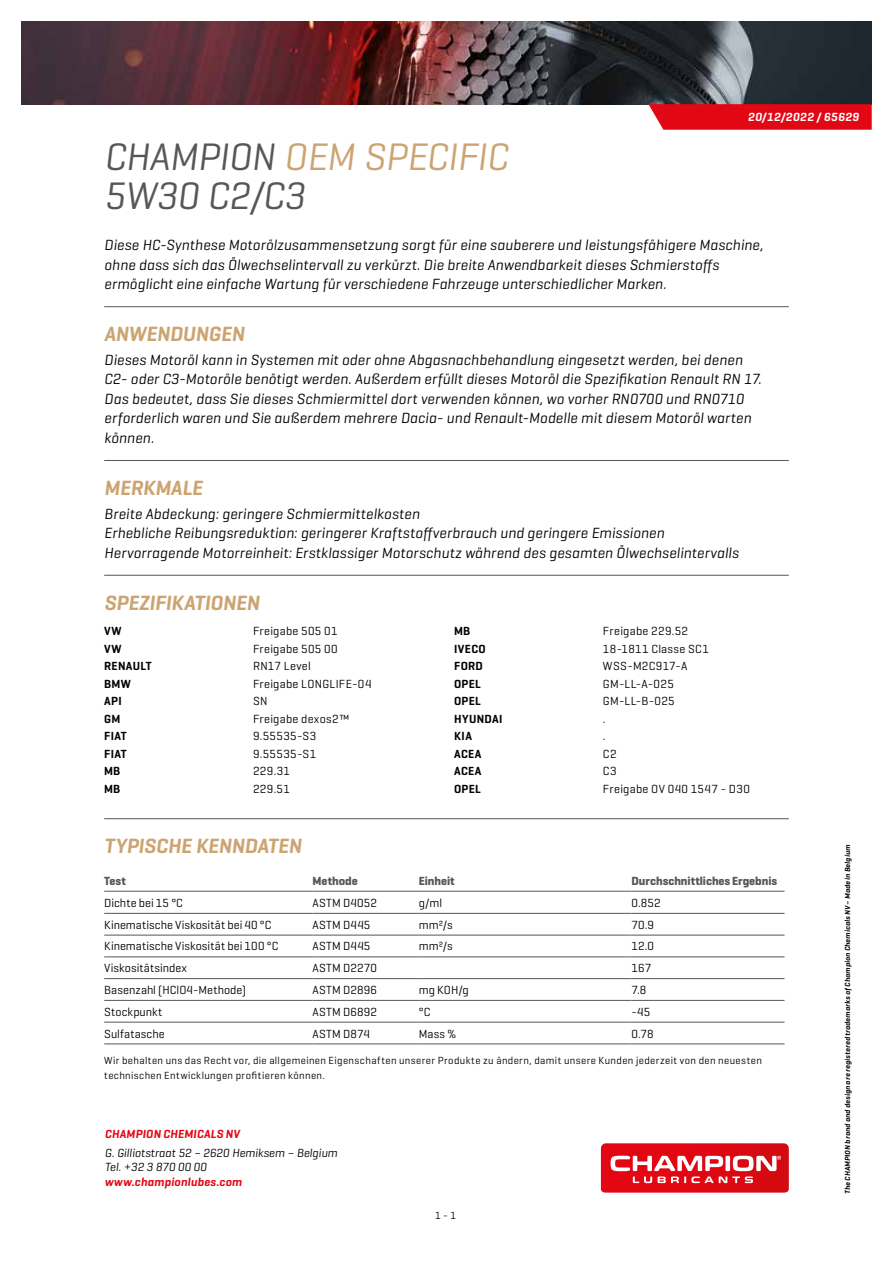
<style>
.page{position:relative;width:893px;height:1263px;background:#fff}
.page>*{position:absolute;margin:0;border:0;box-sizing:border-box;transform-origin:0 0}
.t1{font:italic 39px/39px "Geogrotesque";letter-spacing:-.005em;color:#575756}
.t2{font:italic 600 21px "Geogrotesque";letter-spacing:-.005em;color:#cca472}
.t3{font:italic 15px/19.5px "Geogrotesque";letter-spacing:.01em;color:#000}
.t4{font:12px "Geogrotesque";letter-spacing:.015em;color:#000}
.t5{font:600 12px "Geogrotesque";letter-spacing:.025em;color:#000}
.t6{font:italic 12px/14.4px "Geogrotesque";color:#000}
.t7{font:700 12px "Geogrotesque";letter-spacing:-.005em;color:#575756}
.t8{font:italic 600 12px "Geogrotesque";letter-spacing:.015em;color:#e30613}
.t9{font:italic 600 12px "Geogrotesque";letter-spacing:.03em;color:#fff}
.t10{font:10.5px/15px "Geogrotesque";letter-spacing:.035em;color:#000}
.t11{font:italic 600 7.5px "Geogrotesque";letter-spacing:.025em;color:#000}
.s1{color:#cca472}
</style>
<div class="page">
<svg style="left:601px;top:1143px;width:188px;height:49px;background:#e43740"></svg>
<img style="left:21px;top:21px;width:851px;height:83px">
<svg style="left:648px;top:104px;width:224px;height:26px;background:#e3121e"></svg>
<hr style="left:104px;top:306px;width:685px;height:1px;background:#575756">
<hr style="left:104px;top:460px;width:685px;height:1px;background:#575756">
<hr style="left:104px;top:575px;width:685px;height:1px;background:#575756">
<hr style="left:104px;top:818px;width:685px;height:1px;background:#575756">
<hr style="left:104px;top:891px;width:209px;height:1px;background:#575756">
<hr style="left:313px;top:891px;width:106px;height:1px;background:#575756">
<hr style="left:419px;top:891px;width:212px;height:1px;background:#575756">
<hr style="left:631px;top:891px;width:153px;height:1px;background:#575756">
<hr style="left:104px;top:913px;width:209px;height:1px;background:#575756">
<hr style="left:313px;top:913px;width:106px;height:1px;background:#575756">
<hr style="left:419px;top:913px;width:212px;height:1px;background:#575756">
<hr style="left:631px;top:913px;width:153px;height:1px;background:#575756">
<hr style="left:104px;top:935px;width:209px;height:1px;background:#575756">
<hr style="left:313px;top:935px;width:106px;height:1px;background:#575756">
<hr style="left:419px;top:935px;width:212px;height:1px;background:#575756">
<hr style="left:631px;top:935px;width:153px;height:1px;background:#575756">
<hr style="left:104px;top:956px;width:209px;height:1px;background:#575756">
<hr style="left:313px;top:956px;width:106px;height:1px;background:#575756">
<hr style="left:419px;top:956px;width:212px;height:1px;background:#575756">
<hr style="left:631px;top:956px;width:153px;height:1px;background:#575756">
<hr style="left:104px;top:978px;width:209px;height:1px;background:#575756">
<hr style="left:313px;top:978px;width:106px;height:1px;background:#575756">
<hr style="left:419px;top:978px;width:212px;height:1px;background:#575756">
<hr style="left:631px;top:978px;width:153px;height:1px;background:#575756">
<hr style="left:104px;top:1000px;width:209px;height:1px;background:#575756">
<hr style="left:313px;top:1000px;width:106px;height:1px;background:#575756">
<hr style="left:419px;top:1000px;width:212px;height:1px;background:#575756">
<hr style="left:631px;top:1000px;width:153px;height:1px;background:#575756">
<hr style="left:104px;top:1022px;width:209px;height:1px;background:#575756">
<hr style="left:313px;top:1022px;width:106px;height:1px;background:#575756">
<hr style="left:419px;top:1022px;width:212px;height:1px;background:#575756">
<hr style="left:631px;top:1022px;width:153px;height:1px;background:#575756">
<hr style="left:104px;top:1043px;width:209px;height:1px;background:#575756">
<hr style="left:313px;top:1043px;width:106px;height:1px;background:#575756">
<hr style="left:419px;top:1043px;width:212px;height:1px;background:#575756">
<hr style="left:631px;top:1043px;width:153px;height:1px;background:#575756">
<p class="t9" style="left:748px;top:110px;width:113px">20/12/2022 / 65629</p>
<h1 class="t1" style="left:104px;top:136px;width:405px">CHAMPION <span class="s1">OEM SPECIFIC<br></span>5W30 C2/C3</h1>
<p class="t3" style="left:104px;top:235px;width:661px">Diese HC-Synthese Motorölzusammensetzung sorgt für eine sauberere und leistungsfähigere Maschine, ohne dass sich das Ölwechselintervall zu verkürzt. Die breite Anwendbarkeit dieses Schmierstoffs ermöglicht eine einfache Wartung für verschiedene Fahrzeuge unterschiedlicher Marken.</p>
<h2 class="t2" style="left:104px;top:321px;width:142px">ANWENDUNGEN</h2>
<p class="t3" style="left:104px;top:349px;width:659px">Dieses Motoröl kann in Systemen mit oder ohne Abgasnachbehandlung eingesetzt werden, bei denen C2- oder C3-Motoröle benötigt werden. Außerdem erfüllt dieses Motoröl die Spezifikation Renault RN 17.<br>Das bedeutet, dass Sie dieses Schmiermittel dort verwenden können, wo vorher RN0700 und RN0710 erforderlich waren und Sie außerdem mehrere Dacia- und Renault-Modelle mit diesem Motoröl warten können.</p>
<h2 class="t2" style="left:104px;top:475px;width:100px">MERKMALE</h2>
<p class="t3" style="left:104px;top:503px;width:636px">Breite Abdeckung: geringere Schmiermittelkosten<br>Erhebliche Reibungsreduktion: geringerer Kraftstoffverbrauch und geringere Emissionen<br>Hervorragende Motorreinheit: Erstklassiger Motorschutz während des gesamten Ölwechselintervalls</p>
<h2 class="t2" style="left:104px;top:589px;width:157px">SPEZIFIKATIONEN</h2>
<p class="t5" style="left:104px;top:623px;width:19px">VW</p>
<p class="t4" style="left:253px;top:623px;width:86px">Freigabe 505 01</p>
<p class="t5" style="left:104px;top:641px;width:19px">VW</p>
<p class="t4" style="left:253px;top:641px;width:86px">Freigabe 505 00</p>
<p class="t5" style="left:104px;top:658px;width:49px">RENAULT</p>
<p class="t4" style="left:253px;top:658px;width:59px">RN17 Level</p>
<p class="t5" style="left:104px;top:676px;width:28px">BMW</p>
<p class="t4" style="left:253px;top:676px;width:120px">Freigabe LONGLIFE-04</p>
<p class="t5" style="left:104px;top:693px;width:19px">API</p>
<p class="t4" style="left:253px;top:693px;width:16px">SN</p>
<p class="t5" style="left:104px;top:711px;width:18px">GM</p>
<p class="t4" style="left:253px;top:711px;width:98px">Freigabe dexos2™</p>
<p class="t5" style="left:104px;top:728px;width:24px">FIAT</p>
<p class="t4" style="left:253px;top:728px;width:65px">9.55535-S3</p>
<p class="t5" style="left:104px;top:746px;width:24px">FIAT</p>
<p class="t4" style="left:253px;top:746px;width:65px">9.55535-S1</p>
<p class="t5" style="left:104px;top:763px;width:18px">MB</p>
<p class="t4" style="left:253px;top:763px;width:38px">229.31</p>
<p class="t5" style="left:104px;top:781px;width:18px">MB</p>
<p class="t4" style="left:253px;top:781px;width:38px">229.51</p>
<p class="t5" style="left:454px;top:623px;width:18px">MB</p>
<p class="t4" style="left:603px;top:623px;width:87px">Freigabe 229.52</p>
<p class="t5" style="left:454px;top:641px;width:33px">IVECO</p>
<p class="t4" style="left:603px;top:641px;width:107px">18-1811 Classe SC1</p>
<p class="t5" style="left:454px;top:658px;width:30px">FORD</p>
<p class="t4" style="left:603px;top:658px;width:86px">WSS-M2C917-A</p>
<p class="t5" style="left:454px;top:676px;width:28px">OPEL</p>
<p class="t4" style="left:603px;top:676px;width:72px">GM-LL-A-025</p>
<p class="t5" style="left:454px;top:693px;width:28px">OPEL</p>
<p class="t4" style="left:603px;top:693px;width:73px">GM-LL-B-025</p>
<p class="t5" style="left:454px;top:711px;width:50px">HYUNDAI</p>
<p class="t4" style="left:603px;top:711px;width:4px">.</p>
<p class="t5" style="left:454px;top:728px;width:19px">KIA</p>
<p class="t4" style="left:603px;top:728px;width:4px">.</p>
<p class="t5" style="left:454px;top:746px;width:29px">ACEA</p>
<p class="t4" style="left:603px;top:746px;width:15px">C2</p>
<p class="t5" style="left:454px;top:763px;width:29px">ACEA</p>
<p class="t4" style="left:603px;top:763px;width:15px">C3</p>
<p class="t5" style="left:454px;top:781px;width:28px">OPEL</p>
<p class="t4" style="left:603px;top:781px;width:148px">Freigabe OV 040 1547 - D30</p>
<h2 class="t2" style="left:104px;top:833px;width:199px">TYPISCHE KENNDATEN</h2>
<p class="t7" style="left:104px;top:873px;width:23px">Test</p>
<p class="t7" style="left:313px;top:873px;width:47px">Methode</p>
<p class="t7" style="left:419px;top:873px;width:37px">Einheit</p>
<p class="t7" style="left:631px;top:873px;width:147px">Durchschnittliches Ergebnis</p>
<p class="t4" style="left:104px;top:895px;width:80px">Dichte bei 15 °C</p>
<p class="t4" style="left:313px;top:895px;width:66px">ASTM D4052</p>
<p class="t4" style="left:419px;top:895px;width:25px">g/ml</p>
<p class="t4" style="left:631px;top:895px;width:31px">0.852</p>
<p class="t4" style="left:104px;top:917px;width:169px">Kinematische Viskosität bei 40 °C</p>
<p class="t4" style="left:313px;top:917px;width:59px">ASTM D445</p>
<p class="t4" style="left:419px;top:917px;width:35px">mm²/s</p>
<p class="t4" style="left:631px;top:917px;width:24px">70.9</p>
<p class="t4" style="left:104px;top:939px;width:176px">Kinematische Viskosität bei 100 °C</p>
<p class="t4" style="left:313px;top:939px;width:59px">ASTM D445</p>
<p class="t4" style="left:419px;top:939px;width:35px">mm²/s</p>
<p class="t4" style="left:631px;top:939px;width:24px">12.0</p>
<p class="t4" style="left:104px;top:961px;width:84px">Viskositätsindex</p>
<p class="t4" style="left:313px;top:961px;width:66px">ASTM D2270</p>
<p class="t4" style="left:631px;top:961px;width:21px">167</p>
<p class="t4" style="left:104px;top:982px;width:143px">Basenzahl (HClO4-Methode)</p>
<p class="t4" style="left:313px;top:982px;width:66px">ASTM D2896</p>
<p class="t4" style="left:419px;top:982px;width:52px">mg KOH/g</p>
<p class="t4" style="left:631px;top:982px;width:16px">7.8</p>
<p class="t4" style="left:104px;top:1004px;width:60px">Stockpunkt</p>
<p class="t4" style="left:313px;top:1004px;width:66px">ASTM D6892</p>
<p class="t4" style="left:419px;top:1004px;width:13px">°C</p>
<p class="t4" style="left:631px;top:1004px;width:20px">-45</p>
<p class="t4" style="left:104px;top:1026px;width:62px">Sulfatasche</p>
<p class="t4" style="left:313px;top:1026px;width:59px">ASTM D874</p>
<p class="t4" style="left:419px;top:1026px;width:39px">Mass %</p>
<p class="t4" style="left:631px;top:1026px;width:24px">0.78</p>
<p class="t10" style="left:104px;top:1052px;width:659px">Wir behalten uns das Recht vor, die allgemeinen Eigenschaften unserer Produkte zu ändern, damit unsere Kunden jederzeit von den neuesten technischen Entwicklungen profitieren können.</p>
<p class="t8" style="left:105px;top:1126px;width:136px">CHAMPION CHEMICALS NV</p>
<p class="t6" style="left:105px;top:1145px;width:234px">G. Gilliotstraat 52 – 2620 Hemiksem – Belgium<br>Tel. +32 3 870 00 00</p>
<p class="t8" style="left:105px;top:1174px;width:139px">www.championlubes.com</p>
<p class="t10" style="left:435px;top:1207px;width:23px">1 - 1</p>
<p class="t11" style="left:843px;top:1194px;width:351px;rotate:-90deg">The CHAMPION brand and design are registered trademarks of Champion Chemicals NV – Made in Belgium</p>
</div>
